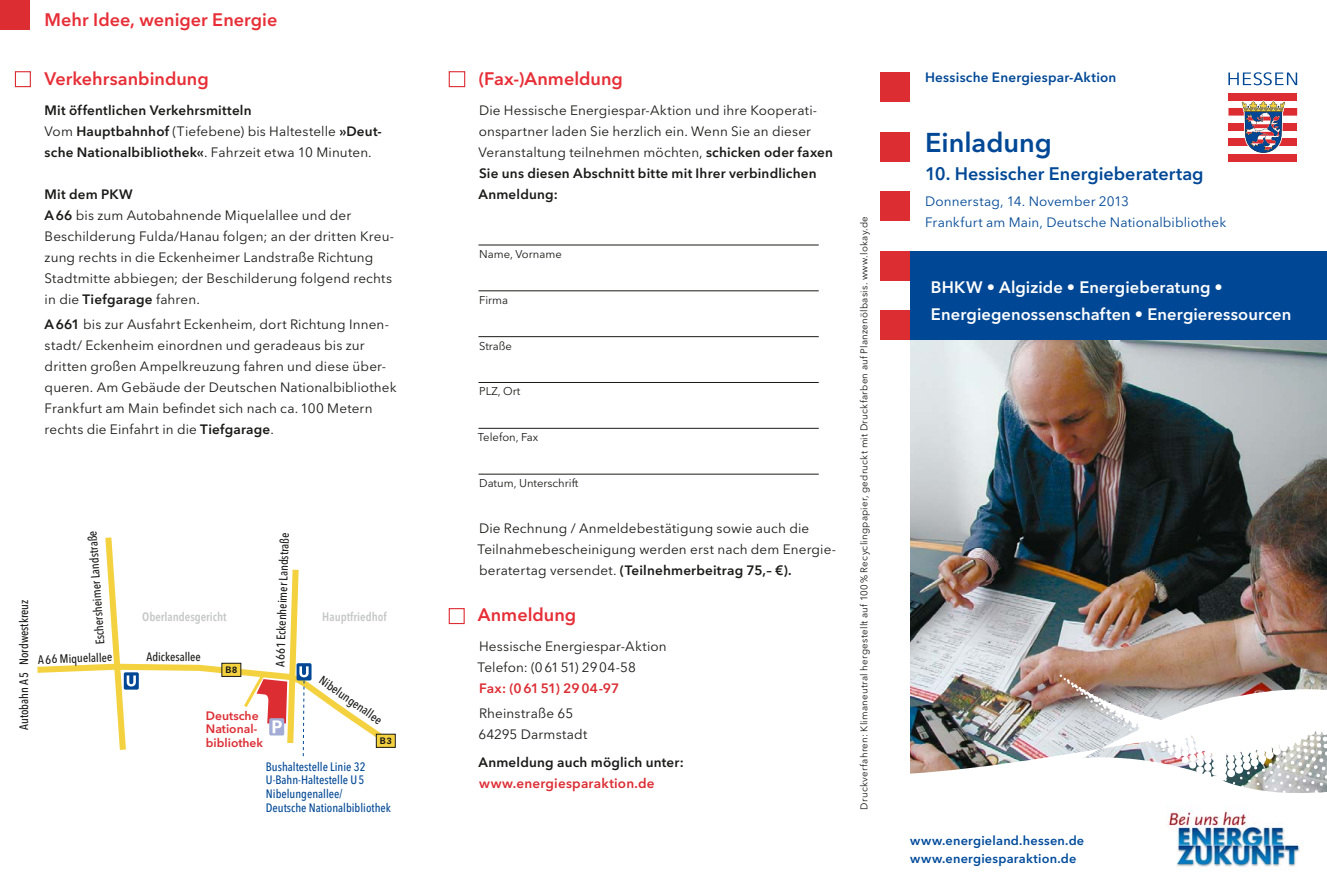
<style>
.page{position:relative;width:1327px;height:893px;background:#fff}
.page>*{position:absolute;margin:0;border:0;box-sizing:border-box;transform-origin:0 0}
.t1{font:600 27px "Avenir Next LT Pro";color:#004896}
.t2{font:600 18px "Avenir Next LT Pro";color:#e72e36}
.t3{font:600 18px "Avenir Next LT Pro";letter-spacing:.005em;color:#004896}
.t4{font:600 16.5px/27px "Avenir Next LT Pro";letter-spacing:.005em;color:#fff}
.t5{font:13.5px/21px "Avenir Next LT Pro";letter-spacing:.01em;color:#1a1a18}
.t6{font:600 13.5px/21px "Avenir Next LT Pro";letter-spacing:.015em;color:#1a1a18}
.t7{font:13.5px/21px "Avenir Next LT Pro";letter-spacing:.01em;color:#004896}
.t8{font:600 13.5px "Avenir Next LT Pro";letter-spacing:.015em;color:#dc2d33}
.t9{font:600 13.5px "Avenir Next LT Pro";letter-spacing:.015em;color:#004896}
.t10{font:600 12.75px/18px "Avenir Next LT Pro";letter-spacing:.015em;color:#004b9c}
.t11{font:500 condensed 12.15px "Avenir Next LT Pro";color:#1a1a18}
.t12{font:500 condensed 12.15px/13.6px "Avenir Next LT Pro";color:#004896}
.t13{font:600 condensed 12.15px "Avenir Next LT Pro";color:#c5c6c6}
.t14{font:600 12.15px/13.6px "Avenir Next LT Pro";color:#dc2d33}
.t15{font:11.25px "Avenir Next LT Pro";color:#1a1a18}
.t16{font:9.75px "Avenir Next LT Pro";letter-spacing:.025em;color:#1a1a18}
.t17{font:700 9.15px "Univers";color:#1a1a18}
.s1{font-weight:400}
.s2{font-weight:600}
</style>
<div class="page">
<div style="left:910px;top:251px;width:417px;height:549px;background:#004896"></div>
<svg style="left:37px;top:537px;width:359px;height:220px"></svg>
<img style="left:910px;top:340px;width:417px;height:334px">
<div style="left:15px;top:71px;width:16px;height:16px;border:1px solid #dc2d33"></div>
<div style="left:0;top:0;width:30px;height:30px;background:#dc2d33"></div>
<div style="left:449px;top:608px;width:16px;height:16px;border:1px solid #dc2d33"></div>
<div style="left:449px;top:71px;width:16px;height:16px;border:1px solid #dc2d33"></div>
<hr style="left:478px;top:245px;width:341px;height:1px;background:#1a1a18">
<hr style="left:478px;top:291px;width:341px;height:1px;background:#1a1a18">
<hr style="left:478px;top:336px;width:341px;height:1px;background:#1a1a18">
<hr style="left:478px;top:382px;width:341px;height:1px;background:#1a1a18">
<hr style="left:478px;top:428px;width:341px;height:1px;background:#1a1a18">
<hr style="left:478px;top:474px;width:341px;height:1px;background:#1a1a18">
<img style="left:910px;top:674px;width:417px;height:126px">
<div style="left:880px;top:72px;width:30px;height:30px;background:#dc2d33"></div>
<div style="left:880px;top:132px;width:30px;height:30px;background:#dc2d33"></div>
<div style="left:880px;top:191px;width:30px;height:30px;background:#dc2d33"></div>
<div style="left:880px;top:251px;width:30px;height:30px;background:#dc2d33"></div>
<div style="left:880px;top:310px;width:30px;height:30px;background:#dc2d33"></div>
<img style="left:1168px;top:810px;width:133px;height:57px">
<div style="left:1228px;top:93px;width:69px;height:7px;background:#dc2d33"></div>
<div style="left:1228px;top:108px;width:69px;height:8px;background:#dc2d33"></div>
<div style="left:1228px;top:123px;width:69px;height:8px;background:#dc2d33"></div>
<div style="left:1228px;top:139px;width:69px;height:7px;background:#dc2d33"></div>
<div style="left:1228px;top:154px;width:69px;height:7px;background:#dc2d33"></div>
<svg style="left:1240px;top:100px;width:46px;height:53px"></svg>
<svg style="left:1228px;top:72px;width:69px;height:13px"></svg>
<h2 class="t2" style="left:45px;top:9px;width:234px">Mehr Idee, weniger Energie</h2>
<h2 class="t2" style="left:45px;top:68px;width:166px">Verkehrsanbindung</h2>
<p class="t6" style="left:45px;top:100px;width:339px">Mit öffentlichen Verkehrsmitteln<br><span class="s1">Vom</span> Hauptbahnhof <span class="s1">(Tiefebene) bis Haltestelle</span> »Deut&shy;sche Nationalbibliothek«<span class="s1">. Fahrzeit etwa 10 Minuten.</span></p>
<p class="t5" style="left:45px;top:184px;width:351px"><span class="s2">Mit dem PKW<br>A66</span> bis zum Autobahnende Miquelallee und der Beschilderung Fulda/Hanau folgen; an der dritten Kreu&shy;zung rechts in die Eckenheimer Landstraße Richtung Stadtmitte abbiegen; der Beschilderung folgend rechts in die <span class="s2">Tiefgarage</span> fahren.</p>
<p class="t5" style="left:45px;top:314px;width:353px"><span class="s2">A661</span> bis zur Ausfahrt Eckenheim, dort Richtung Innen&shy;stadt/ Eckenheim einordnen und geradeaus bis zur dritten großen Ampelkreuzung fahren und diese über&shy;queren. Am Gebäude der Deutschen Nationalbibliothek Frankfurt am Main befindet sich nach ca. 100 Metern rechts die Einfahrt in die <span class="s2">Tiefgarage</span>.</p>
<p class="t11" style="left:17px;top:730px;width:132px;rotate:-90deg">Autobahn A5 Nordwestkreuz</p>
<p class="t11" style="left:93px;top:645px;width:116px;rotate:-94deg">Eschersheimer Landstraße</p>
<p class="t11" style="left:273px;top:666px;width:136px;rotate:-88deg">A661 Eckenheimer Landstraße</p>
<p class="t13" style="left:142px;top:609px;width:86px">Oberlandesgericht</p>
<p class="t13" style="left:322px;top:609px;width:66px">Hauptfriedhof</p>
<p class="t11" style="left:38px;top:652px;width:76px;rotate:-2deg">A66 Miquelallee</p>
<p class="t11" style="left:146px;top:649px;width:56px">Adickesallee</p>
<p class="t17" style="left:225px;top:664px;width:14px">B8</p>
<p class="t14" style="left:206px;top:709px;width:59px">Deutsche<br>National&shy;bibliothek</p>
<p class="t11" style="left:325px;top:673px;width:75px;rotate:35deg">Nibelungenallee</p>
<p class="t17" style="left:380px;top:735px;width:14px">B3</p>
<p class="t12" style="left:266px;top:760px;width:127px">Bushaltestelle Linie 32<br>U-Bahn-Haltestelle U5<br>Nibelungenallee/<br>Deutsche Nationalbibliothek</p>
<h2 class="t2" style="left:479px;top:68px;width:146px">(Fax-)Anmeldung</h2>
<p class="t5" style="left:478px;top:100px;width:356px">Die Hessische Energiespar-Aktion und ihre Kooperati&shy;onspartner laden Sie herzlich ein. Wenn Sie an dieser Veranstaltung teilnehmen möchten, <span class="s2">schicken oder faxen Sie uns diesen Abschnitt bitte mit Ihrer verbindlichen Anmeldung:</span></p>
<p class="t15" style="left:479px;top:247px;width:84px">Name, Vorname</p>
<p class="t15" style="left:479px;top:293px;width:30px">Firma</p>
<p class="t15" style="left:479px;top:339px;width:34px">Straße</p>
<p class="t15" style="left:479px;top:385px;width:43px">PLZ, Ort</p>
<p class="t15" style="left:478px;top:431px;width:62px">Telefon, Fax</p>
<p class="t15" style="left:479px;top:476px;width:101px">Datum, Unterschrift</p>
<p class="t5" style="left:477px;top:518px;width:360px">Die Rechnung / Anmeldebestätigung sowie auch die<br>Teilnahmebescheinigung werden erst nach dem Energie&shy;beratertag versendet. <span class="s2">(Teilnehmerbeitrag 75,– €).</span></p>
<h2 class="t2" style="left:478px;top:604px;width:100px">Anmeldung</h2>
<p class="t5" style="left:477px;top:636px;width:191px">Hessische Energiespar-Aktion<br>Telefon: (06151) 2904-58</p>
<p class="t8" style="left:479px;top:680px;width:142px">Fax: (06151) 2904-97</p>
<p class="t5" style="left:478px;top:703px;width:110px">Rheinstraße 65<br>64295 Darmstadt</p>
<p class="t6" style="left:478px;top:751px;width:207px">Anmeldung auch möglich unter:</p>
<p class="t8" style="left:479px;top:775px;width:177px">www.energiesparaktion.de</p>
<p class="t16" style="left:858px;top:810px;width:595px;rotate:-90deg">Druckverfahren: Klimaneutral hergestellt auf 100% Recyclingpapier, gedruckt mit Druckfarben auf Planzenölbasis. www.lokay.de</p>
<p class="t9" style="left:925px;top:70px;width:193px">Hessische Energiespar-Aktion</p>
<h1 class="t1" style="left:925px;top:126px;width:128px">Einladung</h1>
<h2 class="t3" style="left:925px;top:163px;width:280px">10. Hessischer Energieberatertag</h2>
<p class="t7" style="left:925px;top:191px;width:303px">Donnerstag, 14. November 2013<br>Frankfurt am Main, Deutsche Nationalbibliothek</p>
<p class="t4" style="left:931px;top:274px;width:362px">BHKW • Algizide • Energieberatung •<br>Energiegenossenschaften • Energieressourcen</p>
<p class="t10" style="left:910px;top:832px;width:176px">www.energieland.hessen.de www.energiesparaktion.de</p>
</div>
